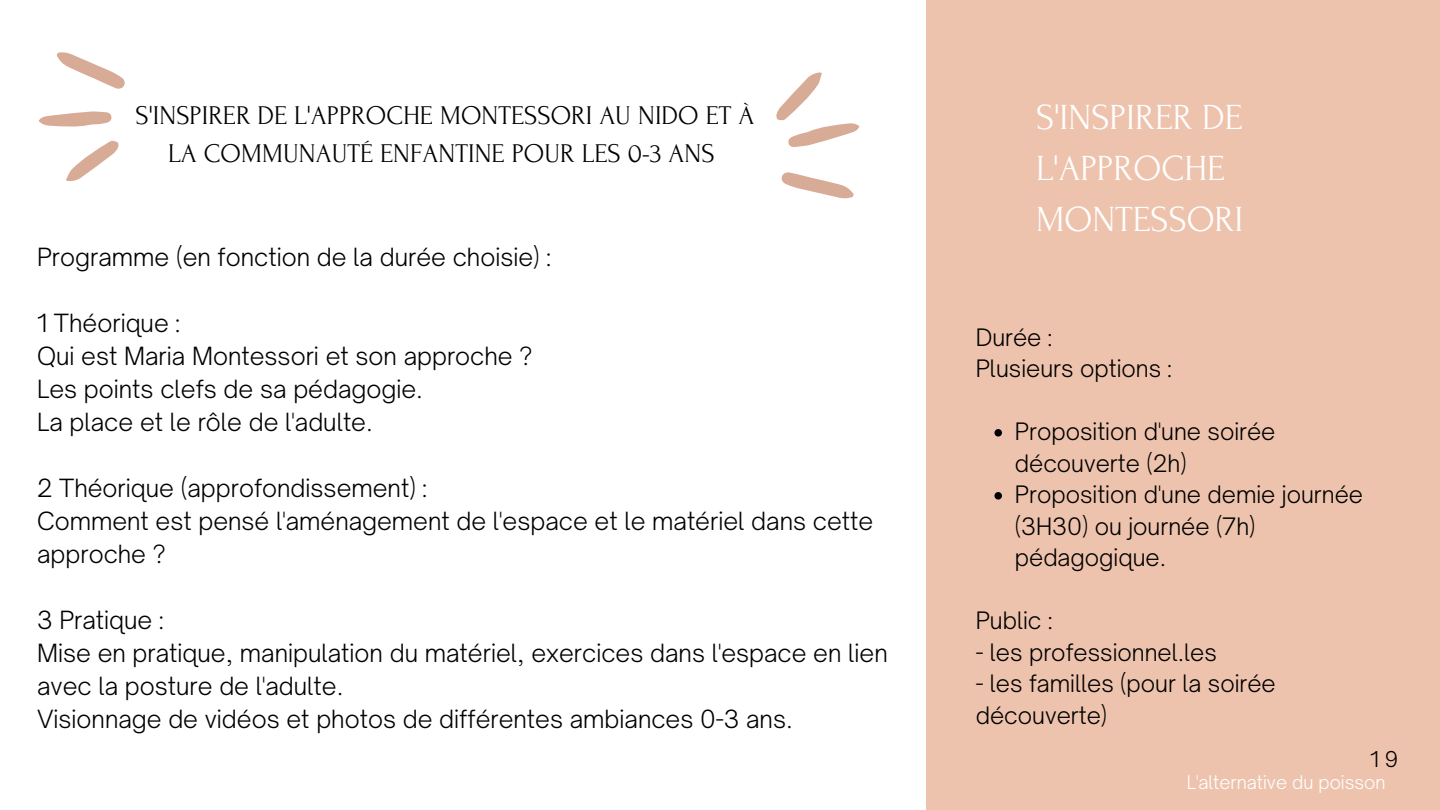
<style>
.page{position:relative;width:1440px;height:810px;background:#fff}
.page>*{position:absolute;margin:0;border:0;box-sizing:border-box;transform-origin:0 0}
.t1{font:36.8px/51px "Forum";color:#fff}
.t2{font:27px/37.5px "Forum";color:#000;text-align:center}
.t3{font:300 24px/33px "Open Sauce One";color:#000}
.t4{font:300 23px/31.5px "Open Sauce One";color:#000}
.t5{font:300 20.8px "Open Sauce One";color:#000}
.t6{font:300 18px "Open Sauce One";color:#fff}
</style>
<div class="page">
<div style="left:926px;top:0;width:514px;height:810px;background:#edc3ad"></div>
<svg style="left:994px;top:429px;width:8px;height:8px"></svg>
<svg style="left:994px;top:492px;width:8px;height:8px"></svg>
<svg style="left:38px;top:52px;width:87px;height:129px"></svg>
<svg style="left:776px;top:72px;width:84px;height:127px"></svg>
<p class="t2" style="left:136px;top:98px;width:620px">S'INSPIRER DE L'APPROCHE MONTESSORI AU NIDO ET À<br>LA COMMUNAUTÉ ENFANTINE POUR LES 0-3 ANS</p>
<p class="t3" style="left:37px;top:240px;width:515px">Programme (en fonction de la durée choisie) :</p>
<p class="t3" style="left:37px;top:306px;width:144px">1 Théorique :</p>
<p class="t3" style="left:37px;top:339px;width:497px">Qui est Maria Montessori et son approche ?</p>
<p class="t3" style="left:37px;top:372px;width:387px">Les points clefs de sa pédagogie.</p>
<p class="t3" style="left:37px;top:405px;width:337px">La place et le rôle de l'adulte.</p>
<p class="t3" style="left:37px;top:471px;width:392px">2 Théorique (approfondissement) :</p>
<p class="t3" style="left:37px;top:504px;width:838px">Comment est pensé l'aménagement de l'espace et le matériel dans cette approche ?</p>
<p class="t3" style="left:37px;top:603px;width:128px">3 Pratique :</p>
<p class="t3" style="left:37px;top:636px;width:852px">Mise en pratique, manipulation du matériel, exercices dans l'espace en lien avec la posture de l'adulte.</p>
<p class="t3" style="left:37px;top:702px;width:757px">Visionnage de vidéos et photos de différentes ambiances 0-3 ans.</p>
<p class="t1" style="left:1036px;top:93px;width:209px">S'INSPIRER DE<br>L'APPROCHE<br>MONTESSORI</p>
<p class="t4" style="left:976px;top:321px;width:78px">Durée :</p>
<p class="t4" style="left:976px;top:353px;width:198px">Plusieurs options :</p>
<p class="t4" style="left:1015px;top:416px;width:262px">Proposition d'une soirée découverte (2h)</p>
<p class="t4" style="left:1015px;top:479px;width:350px">Proposition d'une demie journée (3H30) ou journée (7h) pédagogique.</p>
<p class="t4" style="left:976px;top:605px;width:78px">Public :</p>
<p class="t4" style="left:976px;top:636px;width:243px">- les professionnel.les</p>
<p class="t4" style="left:976px;top:668px;width:302px">- les familles (pour la soirée découverte)</p>
<p class="t5" style="left:1370px;top:747px;width:30px">1 9</p>
<p class="t6" style="left:1187px;top:771px;width:200px">L'alternative du poisson</p>
</div>
